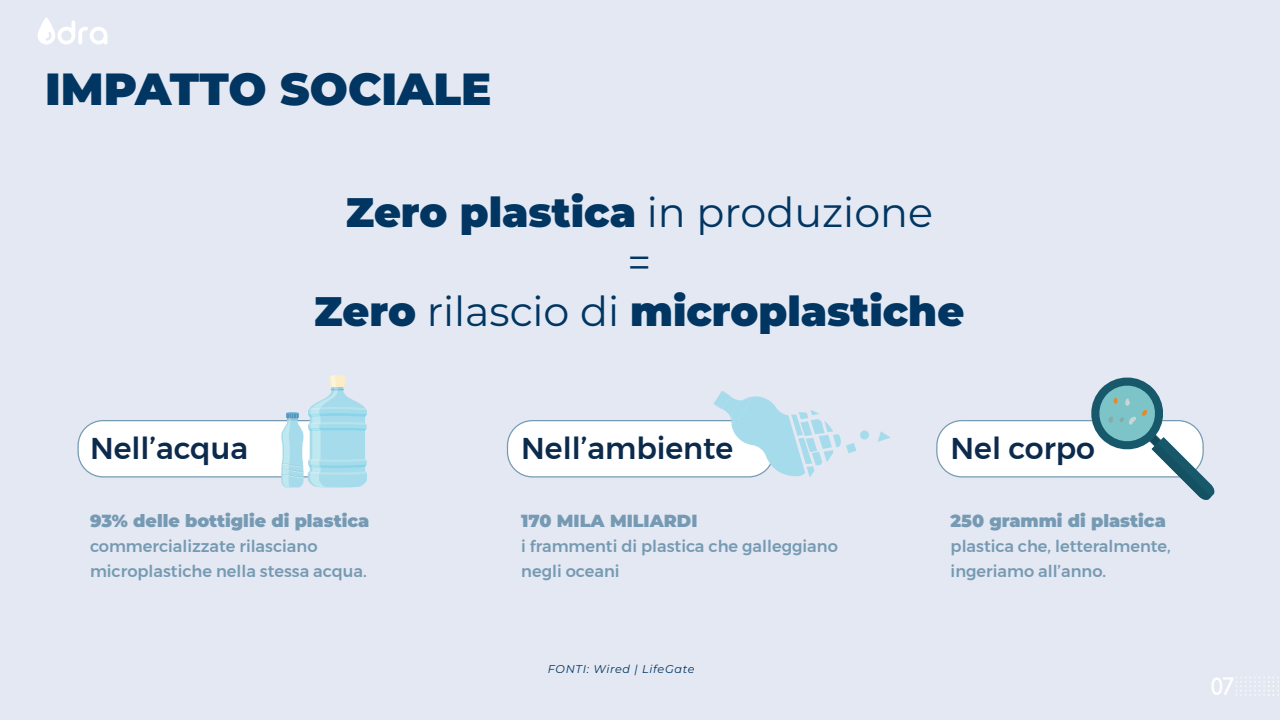
<style>
.page{position:relative;width:1280px;height:720px;background:#e3e8f2}
.page>*{position:absolute;margin:0;border:0;box-sizing:border-box;transform-origin:0 0}
.t1{font:900 45px "Montserrat";color:#013662}
.t2{font:900 41.25px "Montserrat";color:#013662}
.t3{font:41.25px "Montserrat";color:#013662}
.t4{font:500 30px "Gontserrat";color:#0c2a4c}
.t5{font:700 22.5px "Comfortaa";color:#fff}
.t6{font:900 17.5px "Montserrat";color:#769ab3}
.t7{font:500 16.25px "Gontserrat";color:#769ab3}
.t8{font:italic 11.25px "Montserrat";letter-spacing:.06em;color:#013662}
.s1{font-weight:400}
</style>
<div class="page">
<svg style="left:37px;top:17px;width:70px;height:28px"></svg>
<svg style="left:1236px;top:677px;width:43px;height:19px"></svg>
<div style="left:78px;top:421px;width:266px;height:56px;background:#fff;border-radius:25px"></div>
<div style="left:78px;top:420px;width:267px;height:58px;border:1px solid #769ab3;border-radius:25px"></div>
<div style="left:508px;top:421px;width:266px;height:56px;background:#fff;border-radius:25px"></div>
<div style="left:507px;top:420px;width:267px;height:58px;border:1px solid #769ab3;border-radius:25px"></div>
<div style="left:937px;top:421px;width:266px;height:56px;background:#fff;border-radius:25px"></div>
<div style="left:936px;top:420px;width:268px;height:58px;border:1px solid #769ab3;border-radius:25px"></div>
<svg style="left:281px;top:375px;width:86px;height:113px"></svg>
<svg style="left:878px;top:431px;width:13px;height:11px"></svg>
<svg style="left:714px;top:391px;width:155px;height:86px"></svg>
<svg style="left:1088px;top:377px;width:127px;height:123px"></svg>
<p class="t1" style="left:45px;top:59px;width:448px">IMPATTO SOCIALE</p>
<p class="t2" style="left:346px;top:185px;width:589px">Zero plastica <span class="s1">in produzione</span></p>
<p class="t3" style="left:627px;top:235px;width:25px">=</p>
<p class="t2" style="left:314px;top:284px;width:652px">Zero <span class="s1">rilascio di</span> microplastiche</p>
<p class="t4" style="left:90px;top:425px;width:160px">Nell’acqua</p>
<p class="t4" style="left:521px;top:425px;width:214px">Nell’ambiente</p>
<p class="t4" style="left:951px;top:425px;width:146px">Nel corpo</p>
<p class="t6" style="left:90px;top:509px;width:281px">93% delle bottiglie di plastica</p>
<p class="t7" style="left:90px;top:533px;width:229px">commercializzate rilasciano</p>
<p class="t7" style="left:90px;top:558px;width:278px">microplastiche nella stessa acqua.</p>
<p class="t6" style="left:521px;top:509px;width:178px">170 MILA MILIARDI</p>
<p class="t7" style="left:521px;top:533px;width:318px">i frammenti di plastica che galleggiano</p>
<p class="t7" style="left:521px;top:558px;width:100px">negli oceani</p>
<p class="t8" style="left:548px;top:662px;width:148px">FONTI: Wired | LifeGate</p>
<p class="t6" style="left:951px;top:509px;width:217px">250 grammi di plastica</p>
<p class="t7" style="left:951px;top:533px;width:222px">plastica che, letteralmente,</p>
<p class="t7" style="left:951px;top:558px;width:157px">ingeriamo all’anno.</p>
<p class="t5" style="left:1210px;top:666px;width:25px">07</p>
</div>
